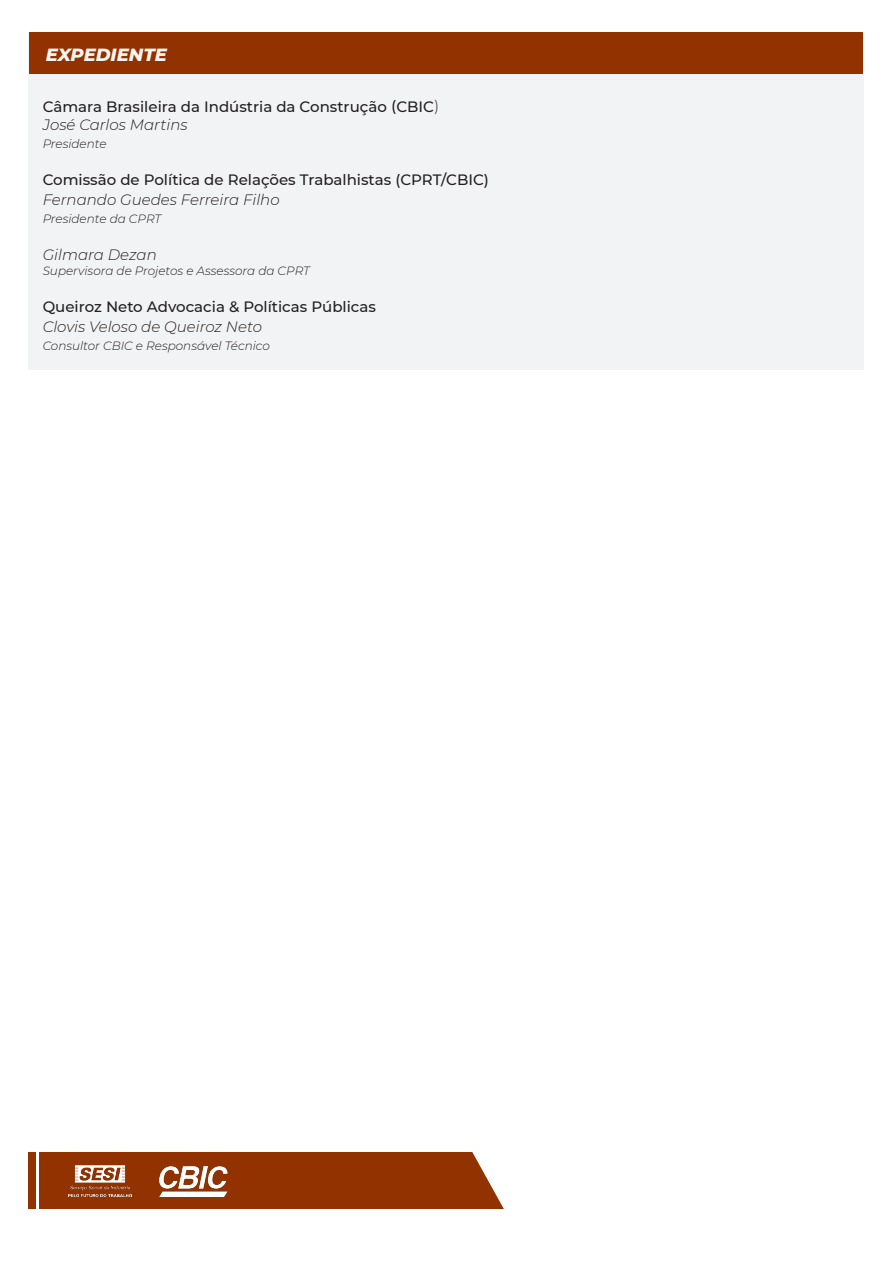
<style>
.page{position:relative;width:893px;height:1263px;background:#fff}
.page>*{position:absolute;margin:0;border:0;box-sizing:border-box;transform-origin:0 0}
.t1{font:italic 800 18px "Montserrat";color:#f9f5f2}
.t2{font:500 15px "Montserrat";color:#231f20}
.t3{font:italic 300 15px "Montserrat";color:#231f20}
.t4{font:italic 300 12px "Montserrat";color:#231f20}
.s1{font-weight:300}
</style>
<div class="page">
<div style="left:29px;top:33px;width:835px;height:337px;background:#f2f3f4"></div>
<div style="left:30px;top:33px;width:833px;height:41px;background:#913200"></div>
<div style="left:29px;top:1152px;width:476px;height:57px;background:#913200"></div>
<svg style="left:472px;top:1152px;width:33px;height:57px"></svg>
<hr style="left:36px;top:1149px;width:3px;height:63px;background:#fff">
<img style="left:159px;top:1166px;width:69px;height:30px">
<img style="left:69px;top:1165px;width:63px;height:31px">
<p class="t1" style="left:46px;top:41px;width:123px">EXPEDIENTE</p>
<p class="t2" style="left:43px;top:96px;width:398px">Câmara Brasileira da Indústria da Construção (CBIC<span class="s1">)</span></p>
<p class="t3" style="left:43px;top:114px;width:146px">José Carlos Martins</p>
<p class="t4" style="left:43px;top:135px;width:65px">Presidente</p>
<p class="t2" style="left:43px;top:169px;width:448px">Comissão de Política de Relações Trabalhistas (CPRT/CBIC)</p>
<p class="t3" style="left:43px;top:189px;width:239px">Fernando Guedes Ferreira Filho</p>
<p class="t4" style="left:43px;top:210px;width:120px">Presidente da CPRT</p>
<p class="t3" style="left:43px;top:245px;width:116px">Gilmara Dezan</p>
<p class="t4" style="left:43px;top:262px;width:269px">Supervisora de Projetos e Assessora da CPRT</p>
<p class="t2" style="left:43px;top:296px;width:335px">Queiroz Neto Advocacia &amp; Políticas Públicas</p>
<p class="t3" style="left:43px;top:316px;width:221px">Clovis Veloso de Queiroz Neto</p>
<p class="t4" style="left:43px;top:337px;width:229px">Consultor CBIC e Responsável Técnico</p>
</div>
